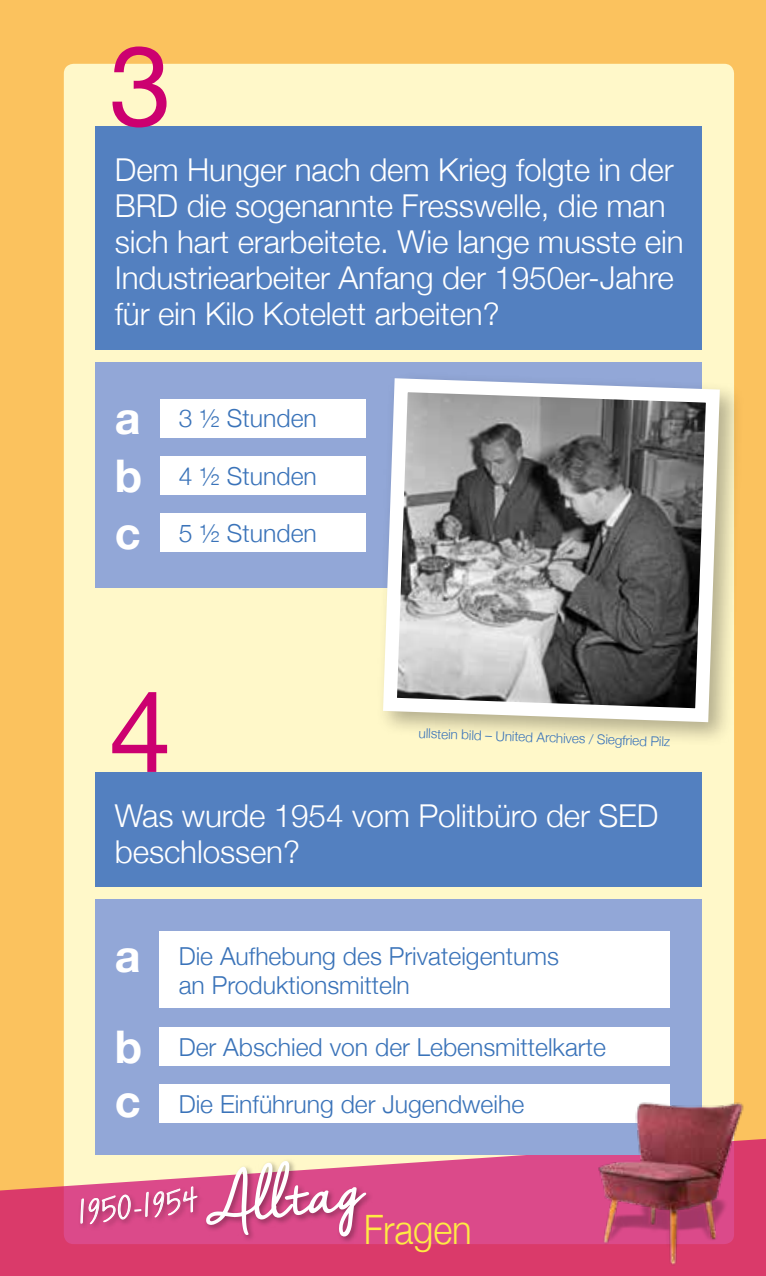
<style>
.page{position:relative;width:766px;height:1276px;background:#fff}
.page>*{position:absolute;margin:0;border:0;box-sizing:border-box;transform-origin:0 0}
.t1{font:112.5px "Helvetica Neue";color:#cc0070}
.t2{font:63px "Nella Sue Demo";color:#fff;scale:.9 1}
.t3{font:700 45px/57.4px "Helvetica Neue";color:#fff;text-align:justify}
.t4{font:300 40.5px "Helvetica Neue";letter-spacing:-.005em;color:#ffeb43;scale:.9 1}
.t5{font:32.4px "Nella Sue Demo";color:#fff;scale:.9 1}
.t6{font:300 31.5px/36px "Helvetica Neue";letter-spacing:-.005em;color:#fff}
.t7{font:300 24.75px/29.2px "Helvetica Neue";color:#3a73b9}
.t8{font:300 13.5px "Helvetica Neue";color:#3a73b9}
.s1{font-family:"Helvetica Neue";font-size:26.32px}
</style>
<div class="page">
<div style="left:0;top:0;width:765px;height:1276px;background:#fbc25e"></div>
<div style="left:64px;top:64px;width:669px;height:1180px;background:#fff8c9;border-radius:10px"></div>
<svg style="left:0;top:1137px;width:551px;height:139px"></svg>
<div style="left:203px;top:1158px;width:170px;height:85px;background:#000;opacity:.35"></div>
<svg style="left:205px;top:1154px;width:162px;height:83px"></svg>
<div style="left:77px;top:1184px;width:127px;height:47px;background:#000;opacity:.35"></div>
<svg style="left:80px;top:1181px;width:51px;height:44px;background:#da6d9b"></svg>
<svg style="left:145px;top:1184px;width:53px;height:34px;background:#d7699a"></svg>
<div style="left:96px;top:126px;width:606px;height:223px;background:#5380c0"></div>
<div style="left:96px;top:362px;width:606px;height:225px;background:#92a7d7"></div>
<div style="left:159px;top:399px;width:206px;height:38px;background:#fff"></div>
<div style="left:159px;top:456px;width:206px;height:38px;background:#fff"></div>
<div style="left:159px;top:514px;width:206px;height:38px;background:#fff"></div>
<div style="left:96px;top:899px;width:606px;height:255px;background:#92a7d7"></div>
<div style="left:159px;top:931px;width:511px;height:77px;background:#fff"></div>
<div style="left:159px;top:1027px;width:511px;height:38px;background:#fff"></div>
<div style="left:159px;top:1084px;width:511px;height:38px;background:#fff"></div>
<img style="left:551px;top:1083px;width:214px;height:193px">
<div style="left:375px;top:371px;width:370px;height:376px;background:#000;opacity:.3"></div>
<svg style="left:376px;top:371px;width:350px;height:358px;background:#949494"></svg>
<div style="left:96px;top:772px;width:606px;height:114px;background:#5380c0"></div>
<h1 class="t1" style="left:109px;top:5px;width:64px">3</h1>
<p class="t6" style="left:115px;top:150px;width:570px">Dem Hunger nach dem Krieg folgte in der BRD die sogenannte Fresswelle, die man sich hart erarbeitete. Wie lange musste ein Industriearbeiter Anfang der 1950er-Jahre für ein Kilo Kotelett arbeiten?</p>
<h3 class="t3" style="left:115px;top:391px;width:29px">a b c</h3>
<p class="t7" style="left:179px;top:402px;width:140px">3 ½ Stunden</p>
<p class="t7" style="left:179px;top:459px;width:140px">4 ½ Stunden</p>
<p class="t7" style="left:179px;top:517px;width:140px">5 ½ Stunden</p>
<h1 class="t1" style="left:109px;top:651px;width:64px">4</h1>
<p class="t6" style="left:115px;top:795px;width:545px">Was wurde 1954 vom Politbüro der SED beschlossen?</p>
<p class="t8" style="left:419px;top:722px;width:253px;rotate:2deg">ullstein bild – United Archives / Siegfried Pilz</p>
<h3 class="t3" style="left:115px;top:911px;width:29px;line-height:90.9px">a b</h3>
<h3 class="t3" style="left:115px;top:1074px;width:27px">c</h3>
<p class="t7" style="left:179px;top:939px;width:382px">Die Aufhebung des Privateigentums an Produktionsmitteln</p>
<p class="t7" style="left:179px;top:1030px;width:428px">Der Abschied von der Lebensmittelkarte</p>
<p class="t7" style="left:179px;top:1088px;width:347px">Die Einführung der Jugendweihe</p>
<h2 class="t2" style="left:201px;top:1166px;width:175px;rotate:-6deg">Alltag</h2>
<p class="t5" style="left:75px;top:1193px;width:139px;rotate:-6deg">1950<span class="s1">-</span>1954</p>
<p class="t4" style="left:364px;top:1197px;width:121px">Fragen</p>
</div>
